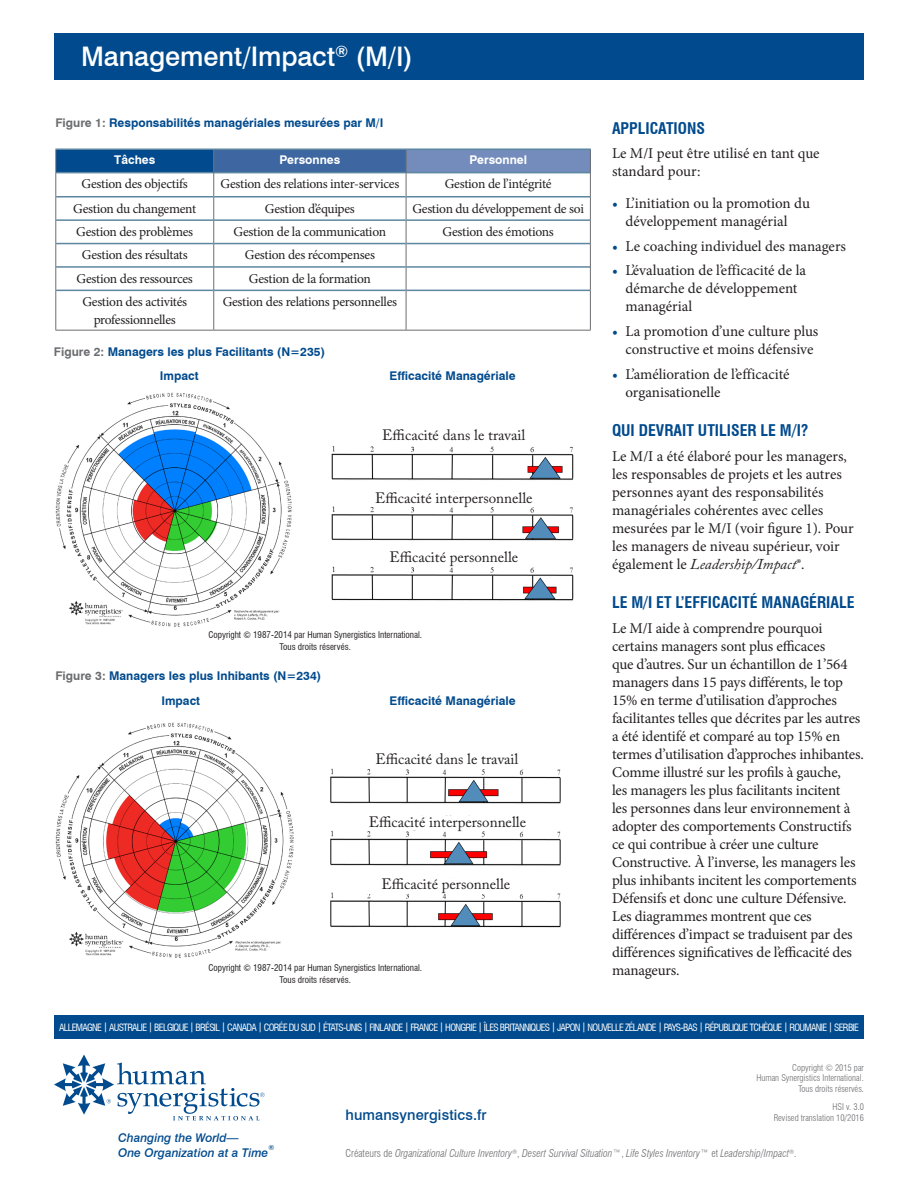
<style>
.page{position:relative;width:918px;height:1188px;background:#fff}
.page>*{position:absolute;margin:0;border:0;box-sizing:border-box;transform-origin:0 0}
.Heading_Prod_Title_f{font:500 27px "Swiss 721 BT";letter-spacing:-.005em;color:#fff}
.Subhead{font:700 condensed 15.75px "Swiss 721 BT";color:#004a8d}
.Body{font:15px/18px "Minion Pro";letter-spacing:-.01em;color:#231f20}
.Bullets{font:15px/18px "Minion Pro";color:#231f20;text-align:center}
.Body-2{font:15px "Adobe Caslon Pro";color:#231f20}
.Bullet_-_Last_in_lis{font:15px/18px "Minion Pro";letter-spacing:-.005em;color:#231f20;text-align:center}
.t1{font:500 14.55px "Swiss 721 BT";letter-spacing:.01em;color:#004a8d}
.Chart_text{font:13.5px/18px "Minion Pro";letter-spacing:-.02em;color:#231f20;text-align:center}
.Chart_Circ_Title_ADD{font:700 12px "Swiss 721 BT";color:#004a8d}
.t2{font:italic 500 12px "Swiss 721 BT";color:#004a8d}
.Chart_Circ_Title_ADD-2{font:700 12px "Swiss 721 BT";color:#fff}
.t3{font:italic 300 condensed 10.5px "Swiss 721 BT";color:#6c6d70}
.t4{font:condensed 9.9px "Swiss 721 BT";letter-spacing:-.07em;color:#fff}
.copyright{font:condensed 9px/12px "Swiss 721 BT";color:#231f20;text-align:center}
.t5{font:300 condensed 9px/10.8px "Swiss 721 BT";color:#6c6d70;text-align:right}
.t6{font:italic 500 7.05px "Swiss 721 BT";color:#004a8d}
.s1{color:#6c6d70}
.s2{color:#004a8d}
.s3{font-family:"Adobe Caslon Pro";font-style:italic}
.s4{font-style:normal}
</style>
<div class="page">
<div style="left:54px;top:34px;width:810px;height:46px;background:#004a8d"></div>
<img style="left:55px;top:392px;width:237px;height:235px">
<img style="left:331px;top:446px;width:243px;height:155px">
<div style="left:56px;top:149px;width:158px;height:24px;background:#004a8d"></div>
<div style="left:214px;top:149px;width:192px;height:24px;background:#3e67a1"></div>
<div style="left:406px;top:149px;width:184px;height:24px;background:#748cbb"></div>
<hr style="left:55px;top:148px;width:159px;height:2px;background:#5c87a1">
<hr style="left:214px;top:148px;width:192px;height:2px;background:#5c87a1">
<hr style="left:406px;top:148px;width:185px;height:2px;background:#5c87a1">
<hr style="left:56px;top:172px;width:157px;height:1px;background:#5c87a1">
<hr style="left:214px;top:172px;width:192px;height:1px;background:#5c87a1">
<hr style="left:406px;top:172px;width:184px;height:1px;background:#5c87a1">
<hr style="left:56px;top:196px;width:157px;height:2px;background:#5c87a1">
<hr style="left:214px;top:196px;width:192px;height:2px;background:#5c87a1">
<hr style="left:406px;top:196px;width:184px;height:2px;background:#5c87a1">
<hr style="left:56px;top:219px;width:157px;height:2px;background:#5c87a1">
<hr style="left:214px;top:219px;width:192px;height:2px;background:#5c87a1">
<hr style="left:406px;top:219px;width:184px;height:2px;background:#5c87a1">
<hr style="left:56px;top:243px;width:157px;height:1px;background:#5c87a1">
<hr style="left:214px;top:243px;width:192px;height:1px;background:#5c87a1">
<hr style="left:406px;top:243px;width:184px;height:1px;background:#5c87a1">
<hr style="left:56px;top:266px;width:157px;height:2px;background:#5c87a1">
<hr style="left:214px;top:266px;width:192px;height:2px;background:#5c87a1">
<hr style="left:406px;top:266px;width:184px;height:2px;background:#5c87a1">
<hr style="left:56px;top:290px;width:157px;height:1px;background:#5c87a1">
<hr style="left:214px;top:290px;width:192px;height:1px;background:#5c87a1">
<hr style="left:406px;top:290px;width:184px;height:1px;background:#5c87a1">
<svg style="left:55px;top:150px;width:1px;height:140px"></svg>
<svg style="left:213px;top:150px;width:1px;height:140px"></svg>
<svg style="left:406px;top:150px;width:1px;height:140px"></svg>
<svg style="left:590px;top:150px;width:1px;height:140px"></svg>
<hr style="left:55px;top:290px;width:1px;height:40px;background:#6c6d70">
<hr style="left:213px;top:290px;width:1px;height:40px;background:#6c6d70">
<hr style="left:406px;top:290px;width:1px;height:40px;background:#6c6d70">
<hr style="left:590px;top:290px;width:1px;height:40px;background:#6c6d70">
<hr style="left:55px;top:330px;width:159px;height:1px;background:#6c6d70">
<hr style="left:214px;top:330px;width:192px;height:1px;background:#6c6d70">
<hr style="left:406px;top:330px;width:185px;height:1px;background:#6c6d70">
<img style="left:55px;top:722px;width:239px;height:236px">
<img style="left:330px;top:768px;width:231px;height:160px">
<div style="left:334px;top:492px;width:239px;height:14px;background:#fff"></div>
<div style="left:334px;top:551px;width:239px;height:13px;background:#fff"></div>
<div style="left:334px;top:816px;width:227px;height:14px;background:#fff"></div>
<div style="left:334px;top:878px;width:223px;height:15px;background:#fff"></div>
<svg style="left:54px;top:1055px;width:211px;height:65px"></svg>
<div style="left:54px;top:1016px;width:810px;height:23px;background:#004a8d"></div>
<p class="Heading_Prod_Title_f" style="left:81px;top:40px;width:333px">Management/Impact<sup>®</sup> (M/I)</p>
<p class="Chart_Circ_Title_ADD" style="left:55px;top:116px;width:329px"><span class="s1">Figure 1:</span> Responsabilités managériales mesurées par M/I</p>
<p class="Chart_Circ_Title_ADD-2" style="left:114px;top:153px;width:43px">Tâches</p>
<p class="Chart_Circ_Title_ADD-2" style="left:280px;top:153px;width:62px">Personnes</p>
<p class="Chart_Circ_Title_ADD-2" style="left:469px;top:153px;width:59px">Personnel</p>
<p class="Chart_text" style="left:82px;top:175px;width:108px">Gestion des objectifs</p>
<p class="Chart_text" style="left:221px;top:175px;width:180px">Gestion des relations inter-services</p>
<p class="Chart_text" style="left:445px;top:175px;width:108px">Gestion de l’intégrité</p>
<p class="Chart_text" style="left:73px;top:199px;width:124px">Gestion du changement</p>
<p class="Chart_text" style="left:265px;top:199px;width:92px">Gestion d’équipes</p>
<p class="Chart_text" style="left:412px;top:199px;width:173px">Gestion du développement de soi</p>
<p class="Chart_text" style="left:76px;top:223px;width:119px">Gestion des problèmes</p>
<p class="Chart_text" style="left:234px;top:223px;width:154px">Gestion de la communication</p>
<p class="Chart_text" style="left:443px;top:223px;width:113px">Gestion des émotions</p>
<p class="Chart_text" style="left:82px;top:246px;width:107px">Gestion des résultats</p>
<p class="Chart_text" style="left:245px;top:246px;width:132px">Gestion des récompenses</p>
<p class="Chart_text" style="left:77px;top:270px;width:118px">Gestion des ressources</p>
<p class="Chart_text" style="left:249px;top:270px;width:124px">Gestion de la formation</p>
<p class="Chart_text" style="left:82px;top:293px;width:106px">Gestion des activités professionnelles</p>
<p class="Chart_text" style="left:223px;top:293px;width:176px">Gestion des relations personnelles</p>
<p class="Chart_Circ_Title_ADD" style="left:54px;top:344px;width:273px"><span class="s1">Figure 2:</span> Managers les plus Facilitants (N=235)</p>
<p class="Chart_Circ_Title_ADD" style="left:160px;top:368px;width:40px">Impact</p>
<p class="Chart_Circ_Title_ADD" style="left:390px;top:368px;width:128px">Efficacité Managériale</p>
<p class="Body-2" style="left:382px;top:426px;width:145px">Efficacité dans le travail</p>
<p class="Body-2" style="left:375px;top:489px;width:159px">Efficacité interpersonnelle</p>
<p class="Body-2" style="left:389px;top:548px;width:130px">Efficacité personnelle</p>
<p class="copyright" style="left:208px;top:629px;width:215px">Copyright © 1987-2014 par Human Synergistics International.<br>Tous droits réservés.</p>
<p class="Chart_Circ_Title_ADD" style="left:55px;top:669px;width:267px"><span class="s1">Figure 3:</span> Managers les plus Inhibants (N=234)</p>
<p class="Chart_Circ_Title_ADD" style="left:161px;top:693px;width:40px">Impact</p>
<p class="Chart_Circ_Title_ADD" style="left:390px;top:693px;width:128px">Efficacité Managériale</p>
<p class="Body-2" style="left:375px;top:750px;width:145px">Efficacité dans le travail</p>
<p class="Body-2" style="left:369px;top:813px;width:159px">Efficacité interpersonnelle</p>
<p class="Body-2" style="left:381px;top:875px;width:130px">Efficacité personnelle</p>
<p class="copyright" style="left:208px;top:962px;width:215px">Copyright © 1987-2014 par Human Synergistics International.<br>Tous droits réservés.</p>
<p class="Subhead" style="left:612px;top:118px;width:95px">APPLICATIONS</p>
<p class="Body" style="left:612px;top:145px;width:209px">Le M/I peut être utilisé en tant que standard pour:</p>
<p class="Bullets" style="left:612px;top:194px;width:199px"><span class="s2">•</span> L’initiation ou la promotion du développement managérial</p>
<p class="Bullets" style="left:612px;top:237px;width:235px"><span class="s2">•</span> Le coaching individuel des managers</p>
<p class="Bullets" style="left:626px;top:262px;width:182px;text-align:left;text-indent:-14px"><span class="s2">•</span> L’évaluation de l’efficacité de la démarche de développement managérial</p>
<p class="Bullet_-_Last_in_lis" style="left:612px;top:322px;width:208px"><span class="s2">•</span> La promotion d’une culture plus constructive et moins défensive</p>
<p class="Bullet_-_Last_in_lis" style="left:626px;top:365px;width:166px;text-align:left;text-indent:-14px"><span class="s2">•</span> L’amélioration de l’efficacité organisationelle</p>
<p class="Subhead" style="left:612px;top:421px;width:198px">QUI DEVRAIT UTILISER LE M/I?</p>
<p class="Body" style="left:612px;top:447px;width:243px">Le M/I a été élaboré pour les managers, les responsables de projets et les autres personnes ayant des responsabilités managériales cohérentes avec celles mesurées par le M/I (voir figure 1). Pour les managers de niveau supérieur, voir également le <span class="s3">Leadership/Impact</span>®.</p>
<p class="Subhead" style="left:612px;top:593px;width:244px">LE M/I ET L’EFFICACITÉ MANAGÉRIALE</p>
<p class="Body" style="left:612px;top:619px;width:253px">Le M/I aide à comprendre pourquoi certains managers sont plus efficaces<br>que d’autres. Sur un échantillon de 1’564 managers dans 15 pays différents, le top 15% en terme d’utilisation d’approches facilitantes telles que décrites par les autres a été identifé et comparé au top 15% en termes d’utilisation d’approches inhibantes.<br>Comme illustré sur les profils à gauche,<br>les managers les plus facilitants incitent<br>les personnes dans leur environnement à adopter des comportements Constructifs ce qui contribue à créer une culture Constructive. À l’inverse, les managers les plus inhibants incitent les comportements Défensifs et donc une culture Défensive.<br>Les diagrammes montrent que ces différences d’impact se traduisent par des différences significatives de l’efficacité des manageurs.</p>
<p class="t4" style="left:59px;top:1022px;width:801px">ALLEMAGNE | AUSTRALIE | BELGIQUE | BRÉSIL | CANADA | CORÉE DU SUD | ÉTATS-UNIS | FINLANDE | FRANCE | HONGRIE | ÎLES BRITANNIQUES | JAPON | NOUVELLE ZÉLANDE | PAYS-BAS | RÉPUBLIQUE TCHÈQUE | ROUMANIE | SERBIE</p>
<p class="t2" style="left:118px;top:1130px;width:122px">Changing the World—</p>
<p class="t2" style="left:118px;top:1145px;width:152px">One Organization at a Time</p>
<p class="t6" style="left:268px;top:1143px;width:7px">®</p>
<p class="t1" style="left:346px;top:1106px;width:143px">humansynergistics.fr</p>
<p class="t5" style="left:756px;top:1062px;width:109px">Copyright © 2015 par<br>Human Synergistics International.<br>Tous droits réservés.</p>
<p class="t5" style="left:774px;top:1101px;width:92px">HSI v. 3.0<br>Revised translation 10/2016</p>
<p class="t3" style="left:346px;top:1147px;width:453px"><span class="s4">Créateurs de</span> Organizational Culture Inventory<sup>®</sup><span class="s4">,</span> Desert Survival Situation™<span class="s4">,</span> Life Styles Inventory™ <span class="s4">et</span> Leadership/Impact<sup>®</sup><span class="s4">.</span></p>
</div>
